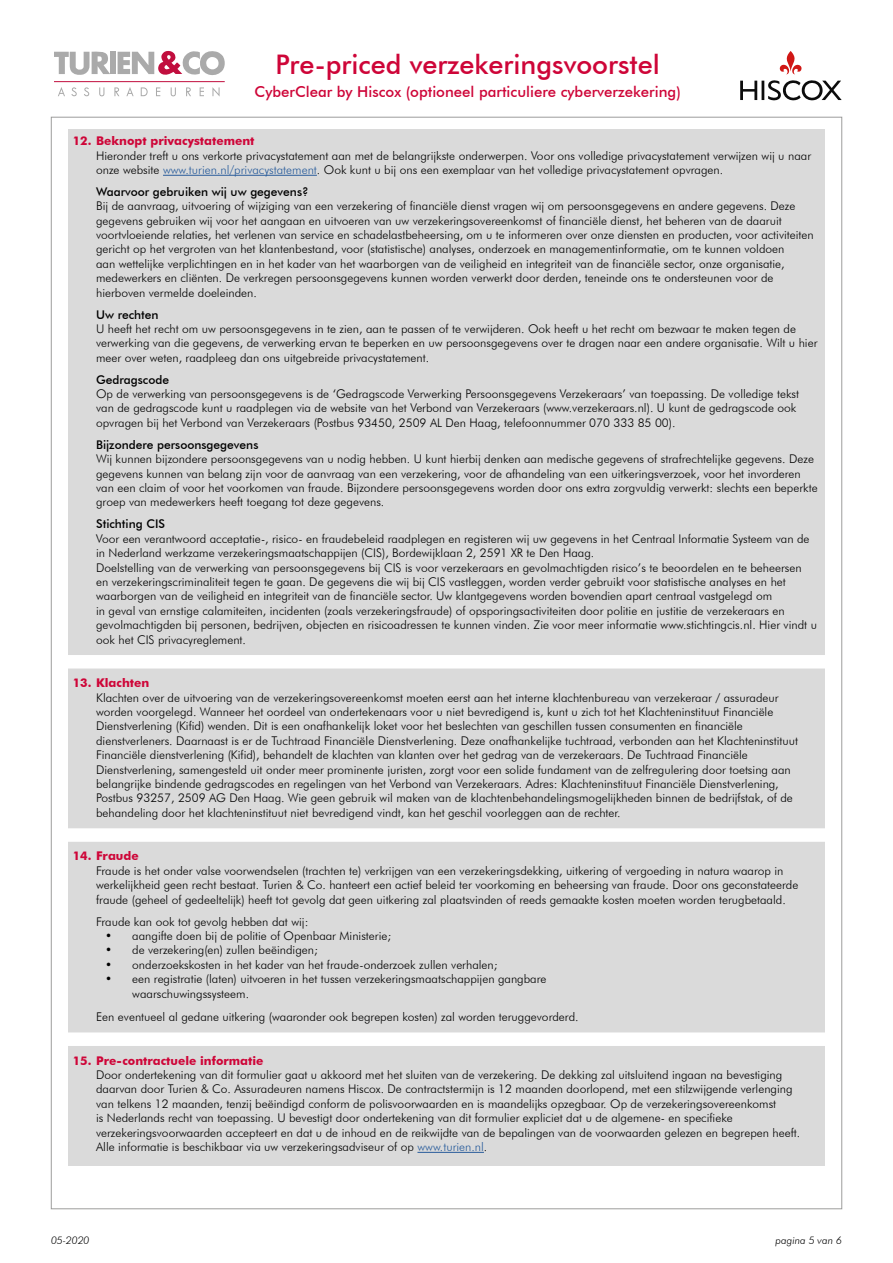
<style>
.page{position:relative;width:893px;height:1263px;background:#fff}
.page>*{position:absolute;margin:0;border:0;box-sizing:border-box;transform-origin:0 0}
.t1{font:500 27px "Futura BT";color:#ce0538}
.t2{font:500 15px "Futura BT";color:#ce0538}
.t3{font:300 12px/14.4px "Futura BT";color:#000}
.t4{font:500 12px "Futura BT";color:#000}
.t5{font:700 12px "Futura BT";color:#ce0538}
.t6{font:italic 300 10.5px "Futura BT";color:#000}
.s1{color:#275b9b}
</style>
<div class="page">
<div style="left:68px;top:130px;width:757px;height:1036px;background:#dadada"></div>
<div style="left:110px;top:52px;width:5px;height:22px;background:#aaa"></div>
<svg style="left:118px;top:51px;width:107px;height:24px"></svg>
<svg style="left:54px;top:51px;width:56px;height:24px"></svg>
<svg style="left:58px;top:87px;width:7px;height:9px"></svg>
<svg style="left:71px;top:87px;width:6px;height:9px"></svg>
<svg style="left:84px;top:87px;width:5px;height:9px"></svg>
<svg style="left:99px;top:87px;width:5px;height:9px"></svg>
<svg style="left:114px;top:87px;width:5px;height:9px"></svg>
<svg style="left:126px;top:87px;width:8px;height:9px"></svg>
<svg style="left:141px;top:87px;width:7px;height:9px"></svg>
<svg style="left:156px;top:87px;width:4px;height:9px"></svg>
<svg style="left:171px;top:87px;width:5px;height:9px"></svg>
<svg style="left:186px;top:87px;width:5px;height:9px"></svg>
<svg style="left:200px;top:87px;width:4px;height:9px"></svg>
<svg style="left:212px;top:87px;width:8px;height:10px"></svg>
<hr style="left:54px;top:81px;width:171px;height:1px;background:#c10e3e">
<svg style="left:740px;top:80px;width:102px;height:20px"></svg>
<svg style="left:780px;top:51px;width:22px;height:23px"></svg>
<hr style="left:163px;top:175px;width:154px;height:1px;background:#275b9b">
<div style="left:51px;top:655px;width:795px;height:13px;background:#fff"></div>
<div style="left:51px;top:828px;width:795px;height:14px;background:#fff"></div>
<div style="left:51px;top:1032px;width:795px;height:14px;background:#fff"></div>
<hr style="left:417px;top:1152px;width:67px;height:1px;background:#275b9b">
<h1 class="t1" style="left:276px;top:48px;width:386px">Pre-priced verzekeringsvoorstel</h1>
<p class="t2" style="left:255px;top:82px;width:428px">CyberClear by Hiscox (optioneel particuliere cyberverzekering)</p>
<p class="t5" style="left:73px;top:134px;width:183px">12. Beknopt privacystatement</p>
<p class="t3" style="left:96px;top:148px;width:716px">Hieronder treft u ons verkorte privacystatement aan met de belangrijkste onderwerpen. Voor ons volledige privacystatement verwijzen wij u naar onze website <span class="s1">www.turien.nl/privacystatement</span>. Ook kunt u bij ons een exemplaar van het volledige privacystatement opvragen.</p>
<p class="t4" style="left:96px;top:184px;width:214px">Waarvoor gebruiken wij uw gegevens?</p>
<p class="t3" style="left:96px;top:199px;width:719px">Bij de aanvraag, uitvoering of wijziging van een verzekering of financiële dienst vragen wij om persoonsgegevens en andere gegevens. Deze gegevens gebruiken wij voor het aangaan en uitvoeren van uw verzekeringsovereenkomst of financiële dienst, het beheren van de daaruit voortvloeiende relaties, het verlenen van service en schadelastbeheersing, om u te informeren over onze diensten en producten, voor activiteiten gericht op het vergroten van het klantenbestand, voor (statistische) analyses, onderzoek en managementinformatie, om te kunnen voldoen<br>aan wettelijke verplichtingen en in het kader van het waarborgen van de veiligheid en integriteit van de financiële sector, onze organisatie, medewerkers en cliënten. De verkregen persoonsgegevens kunnen worden verwerkt door derden, teneinde ons te ondersteunen voor de hierboven vermelde doeleinden.</p>
<p class="t4" style="left:96px;top:307px;width:64px">Uw rechten</p>
<p class="t3" style="left:96px;top:321px;width:723px">U heeft het recht om uw persoonsgegevens in te zien, aan te passen of te verwijderen. Ook heeft u het recht om bezwaar te maken tegen de verwerking van die gegevens, de verwerking ervan te beperken en uw persoonsgegevens over te dragen naar een andere organisatie. Wilt u hier meer over weten, raadpleeg dan ons uitgebreide privacystatement.</p>
<p class="t4" style="left:96px;top:372px;width:74px">Gedragscode</p>
<p class="t3" style="left:96px;top:386px;width:704px">Op de verwerking van persoonsgegevens is de ‘Gedragscode Verwerking Persoonsgegevens Verzekeraars’ van toepassing. De volledige tekst van de gedragscode kunt u raadplegen via de website van het Verbond van Verzekeraars (www.verzekeraars.nl). U kunt de gedragscode ook opvragen bij het Verbond van Verzekeraars (Postbus 93450, 2509 AL Den Haag, telefoonnummer 070 333 85 00).</p>
<p class="t4" style="left:96px;top:437px;width:164px">Bijzondere persoonsgegevens</p>
<p class="t3" style="left:96px;top:452px;width:723px">Wij kunnen bijzondere persoonsgegevens van u nodig hebben. U kunt hierbij denken aan medische gegevens of strafrechtelijke gegevens. Deze gegevens kunnen van belang zijn voor de aanvraag van een verzekering, voor de afhandeling van een uitkeringsverzoek, voor het invorderen van een claim of voor het voorkomen van fraude. Bijzondere persoonsgegevens worden door ons extra zorgvuldig verwerkt: slechts een beperkte groep van medewerkers heeft toegang tot deze gegevens.</p>
<p class="t4" style="left:96px;top:517px;width:70px">Stichting CIS</p>
<p class="t3" style="left:96px;top:531px;width:722px">Voor een verantwoord acceptatie-, risico- en fraudebeleid raadplegen en registeren wij uw gegevens in het Centraal Informatie Systeem van de in Nederland werkzame verzekeringsmaatschappijen (CIS), Bordewijklaan 2, 2591 XR te Den Haag.<br>Doelstelling van de verwerking van persoonsgegevens bij CIS is voor verzekeraars en gevolmachtigden risico’s te beoordelen en te beheersen<br>en verzekeringscriminaliteit tegen te gaan. De gegevens die wij bij CIS vastleggen, worden verder gebruikt voor statistische analyses en het waarborgen van de veiligheid en integriteit van de financiële sector. Uw klantgegevens worden bovendien apart centraal vastgelegd om<br>in geval van ernstige calamiteiten, incidenten (zoals verzekeringsfraude) of opsporingsactiviteiten door politie en justitie de verzekeraars en gevolmachtigden bij personen, bedrijven, objecten en risicoadressen te kunnen vinden. Zie voor meer informatie www.stichtingcis.nl. Hier vindt u ook het CIS privacyreglement.</p>
<p class="t5" style="left:73px;top:676px;width:78px">13. Klachten</p>
<p class="t3" style="left:96px;top:690px;width:704px">Klachten over de uitvoering van de verzekeringsovereenkomst moeten eerst aan het interne klachtenbureau van verzekeraar / assuradeur worden voorgelegd. Wanneer het oordeel van ondertekenaars voor u niet bevredigend is, kunt u zich tot het Klachteninstituut Financiële Dienstverlening (Kifid) wenden. Dit is een onafhankelijk loket voor het beslechten van geschillen tussen consumenten en financiële dienstverleners. Daarnaast is er de Tuchtraad Financiële Dienstverlening. Deze onafhankelijke tuchtraad, verbonden aan het Klachteninstituut Financiële dienstverlening (Kifid), behandelt de klachten van klanten over het gedrag van de verzekeraars. De Tuchtraad Financiële Dienstverlening, samengesteld uit onder meer prominente juristen, zorgt voor een solide fundament van de zelfregulering door toetsing aan belangrijke bindende gedragscodes en regelingen van het Verbond van Verzekeraars. Adres: Klachteninstituut Financiële Dienstverlening, Postbus 93257, 2509 AG Den Haag. Wie geen gebruik wil maken van de klachtenbehandelingsmogelijkheden binnen de bedrijfstak, of de behandeling door het klachteninstituut niet bevredigend vindt, kan het geschil voorleggen aan de rechter.</p>
<p class="t5" style="left:73px;top:849px;width:68px">14. Fraude</p>
<p class="t3" style="left:96px;top:863px;width:704px">Fraude is het onder valse voorwendselen (trachten te) verkrijgen van een verzekeringsdekking, uitkering of vergoeding in natura waarop in werkelijkheid geen recht bestaat. Turien &amp; Co. hanteert een actief beleid ter voorkoming en beheersing van fraude. Door ons geconstateerde fraude (geheel of gedeeltelijk) heeft tot gevolg dat geen uitkering zal plaatsvinden of reeds gemaakte kosten moeten worden terugbetaald.</p>
<p class="t3" style="left:96px;top:914px;width:214px">Fraude kan ook tot gevolg hebben dat wij:</p>
<p class="t3" style="left:105px;top:928px;width:287px">• aangifte doen bij de politie of Openbaar Ministerie;</p>
<p class="t3" style="left:105px;top:943px;width:214px">• de verzekering(en) zullen beëindigen;</p>
<p class="t3" style="left:105px;top:957px;width:394px">• onderzoekskosten in het kader van het fraude-onderzoek zullen verhalen;</p>
<p class="t3" style="left:132px;top:971px;width:416px;text-indent:-27px">• een registratie (laten) uitvoeren in het tussen verzekeringsmaatschappijen gangbare waarschuwingssysteem.</p>
<p class="t3" style="left:96px;top:1009px;width:484px">Een eventueel al gedane uitkering (waaronder ook begrepen kosten) zal worden teruggevorderd.</p>
<p class="t5" style="left:73px;top:1053px;width:192px">15. Pre-contractuele informatie</p>
<p class="t3" style="left:96px;top:1067px;width:706px">Door ondertekening van dit formulier gaat u akkoord met het sluiten van de verzekering. De dekking zal uitsluitend ingaan na bevestiging daarvan door Turien &amp; Co. Assuradeuren namens Hiscox. De contractstermijn is 12 maanden doorlopend, met een stilzwijgende verlenging van telkens 12 maanden, tenzij beëindigd conform de polisvoorwaarden en is maandelijks opzegbaar. Op de verzekeringsovereenkomst<br>is Nederlands recht van toepassing. U bevestigt door ondertekening van dit formulier expliciet dat u de algemene- en specifieke verzekeringsvoorwaarden accepteert en dat u de inhoud en de reikwijdte van de bepalingen van de voorwaarden gelezen en begrepen heeft.<br>Alle informatie is beschikbaar via uw verzekeringsadviseur of op <span class="s1">www.turien.nl</span>.</p>
<p class="t6" style="left:51px;top:1234px;width:40px">05-2020</p>
<p class="t6" style="left:775px;top:1234px;width:68px">pagina 5 van 6</p>
</div>
